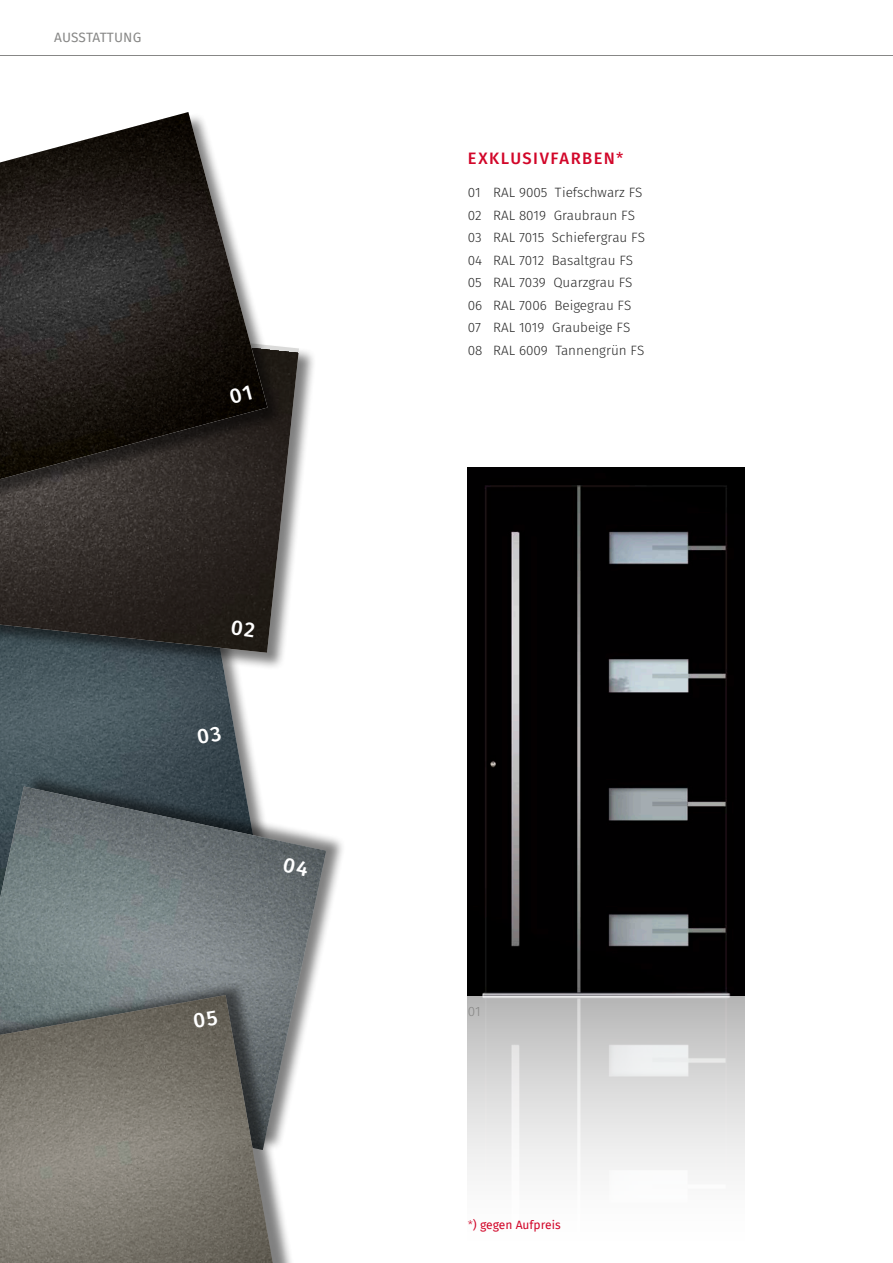
<style>
.page{position:relative;width:893px;height:1263px;background:#fff}
.page>*{position:absolute;margin:0;border:0;box-sizing:border-box;transform-origin:0 0}
.t1{font:500 16.5px "Fira Sans";letter-spacing:.085em;color:#d20629}
.t2{font:300 13.5px/22.5px "Fira Sans";color:#272727}
.t3{font:13.5px "Fira Sans";letter-spacing:.01em;color:#878786}
.t4{font:300 13.5px "Fira Sans";color:#878786}
.t5{font:12px "Fira Sans";color:#d20629}
.s1{font-weight:400}
.s2{font-weight:300}
</style>
<div class="page">
<hr style="left:0;top:55px;width:893px;height:1px;background:#878786">
<img style="left:0;top:670px;width:256px;height:102px">
<div style="left:0;top:317px;width:316px;height:353px;background:#000;opacity:.5"></div>
<img style="left:0;top:321px;width:299px;height:332px">
<div style="left:0;top:113px;width:285px;height:392px;background:#000;opacity:.5"></div>
<img style="left:0;top:112px;width:267px;height:367px">
<div style="left:0;top:772px;width:346px;height:380px;background:#000;opacity:.5"></div>
<img style="left:0;top:786px;width:326px;height:364px">
<div style="left:0;top:980px;width:298px;height:283px;background:#000;opacity:.5"></div>
<img style="left:0;top:995px;width:273px;height:268px">
<img style="left:468px;top:468px;width:276px;height:707px">
<svg style="left:229px;top:385px;width:23px;height:19px"></svg>
<svg style="left:231px;top:620px;width:24px;height:17px"></svg>
<svg style="left:197px;top:726px;width:24px;height:18px"></svg>
<svg style="left:283px;top:857px;width:26px;height:19px"></svg>
<svg style="left:193px;top:1010px;width:25px;height:18px"></svg>
<p class="t3" style="left:54px;top:28px;width:89px">AUSSTATTUNG</p>
<p class="t1" style="left:468px;top:147px;width:157px">EXKLUSIVFARBEN<span class="s1">*</span></p>
<p class="t2" style="left:468px;top:182px;width:179px">01 RAL 9005 Tiefschwarz FS<br>02 RAL 8019 Graubraun FS<br>03 RAL 7015 Schiefergrau FS<br>04 RAL 7012 Basaltgrau FS<br>05 RAL 7039 Quarzgrau FS<br>06 RAL 7006 Beigegrau FS<br>07 RAL 1019 Graubeige FS<br>08 RAL 6009 Tannengrün FS</p>
<p class="t4" style="left:468px;top:1002px;width:14px">01</p>
<p class="t5" style="left:468px;top:1216px;width:95px"><span class="s2">*</span>) gegen Aufpreis</p>
</div>
